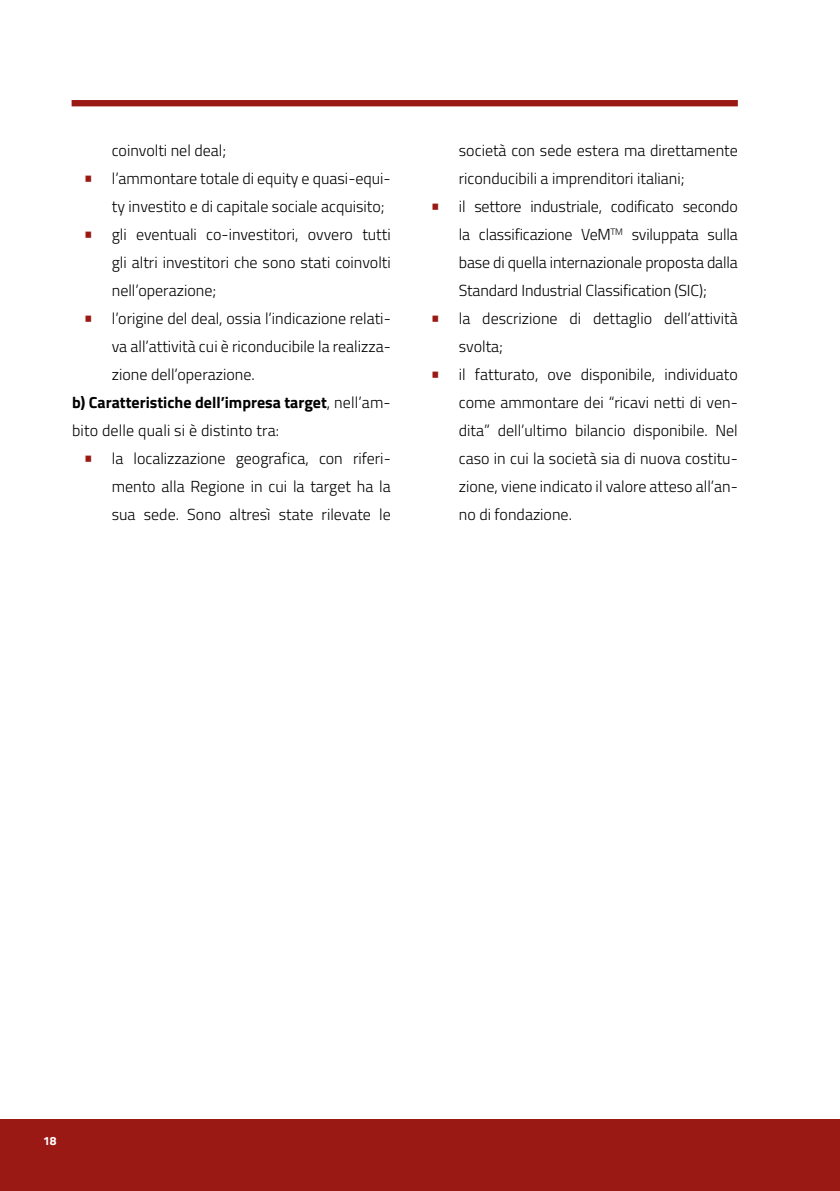
<style>
.page{position:relative;width:840px;height:1191px;background:#fff}
.page>*{position:absolute;margin:0;border:0;box-sizing:border-box;transform-origin:0 0}
.t1{font:300 16px/28px "Titillium Web";color:#000;text-align:justify}
.t2{font:700 16px "Titillium Web";color:#000}
.t3{font:700 12px "Titillium Web";color:#fff}
.s1{font-weight:700;font-size:22px;color:#9a1915}
.s2{font-weight:300}
</style>
<div class="page">
<div style="left:72px;top:100px;width:665px;height:6px;background:#9a1915"></div>
<div style="left:0;top:1119px;width:839px;height:72px;background:#9a1915"></div>
<p class="t1" style="left:112px;top:136px;width:116px">coinvolti nel deal;</p>
<p class="t1" style="left:112px;top:164px;width:280px;text-indent:-28px"><span class="s1">•</span> l’ammontare totale di equity e quasi-equi&shy;ty investito e di capitale sociale acquisito;</p>
<p class="t1" style="left:112px;top:220px;width:280px;text-indent:-28px"><span class="s1">•</span> gli eventuali co-investitori, ovvero tutti gli altri investitori che sono stati coinvolti nell’operazione;</p>
<p class="t1" style="left:83px;top:304px;width:309px"><span class="s1">•</span> l’origine del deal, ossia l’indicazione relati-</p>
<p class="t1" style="left:112px;top:332px;width:280px">va all’attività cui è riconducibile la realizza-</p>
<p class="t1" style="left:112px;top:360px;width:144px">zione dell’operazione.</p>
<p class="t2" style="left:72px;top:390px;width:320px">b) Caratteristiche dell’impresa target<span class="s2">, nell’am-</span></p>
<p class="t1" style="left:72px;top:416px;width:208px">bito delle quali si è distinto tra:</p>
<p class="t1" style="left:112px;top:444px;width:280px;text-indent:-28px"><span class="s1">•</span> la localizzazione geografica, con riferi&shy;mento alla Regione in cui la target ha la sua sede. Sono altresì state rilevate le</p>
<p class="t1" style="left:458px;top:136px;width:280px">società con sede estera ma direttamente riconducibili a imprenditori italiani;</p>
<p class="t1" style="left:458px;top:192px;width:280px;text-indent:-28px"><span class="s1">•</span> il settore industriale, codificato secondo la classificazione VeM<sup>TM</sup> sviluppata sulla base di quella internazionale proposta dalla Standard Industrial Classification (SIC);</p>
<p class="t1" style="left:458px;top:304px;width:280px;text-indent:-28px"><span class="s1">•</span> la descrizione di dettaglio dell’attività svolta;</p>
<p class="t1" style="left:458px;top:360px;width:280px;text-indent:-28px"><span class="s1">•</span> il fatturato, ove disponibile, individuato come ammontare dei “ricavi netti di ven&shy;dita” dell’ultimo bilancio disponibile. Nel caso in cui la società sia di nuova costitu&shy;zione, viene indicato il valore atteso all’an&shy;no di fondazione.</p>
<p class="t3" style="left:43px;top:1132px;width:15px">18</p>
</div>
